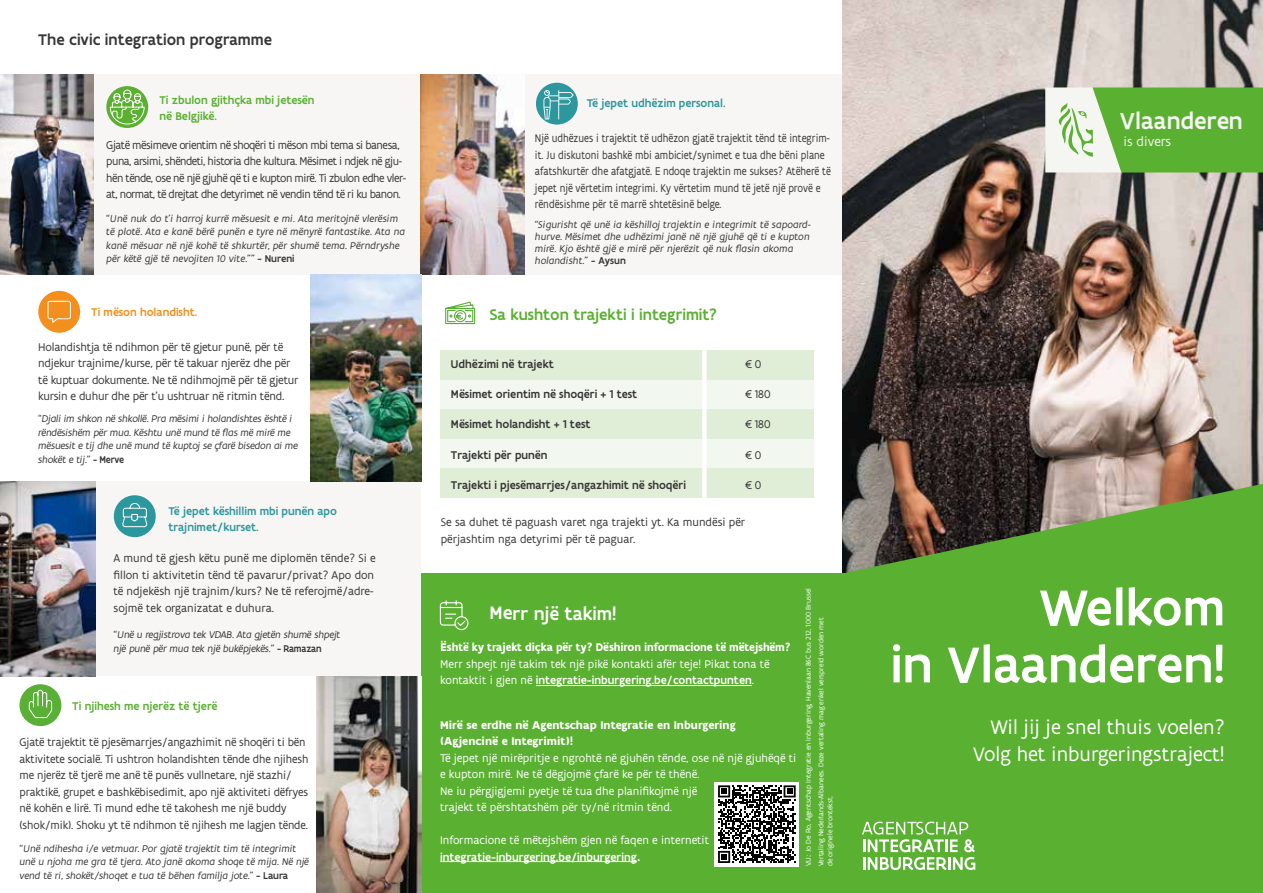
<style>
.page{position:relative;width:1263px;height:893px;background:#fff}
.page>*{position:absolute;margin:0;border:0;box-sizing:border-box;transform-origin:0 0}
.t1{font:500 54px/57px "Flanders Art Sans";color:#fff;text-align:right}
.t2{font:500 24.9px "Flanders Art Sans";color:#f5f5f2}
.t3{font:21px/27px "Flanders Art Sans";color:#fff;text-align:right}
.t4{font:500 19.5px "Flanders Art Sans";letter-spacing:-.01em;color:#fff}
.t5{font:500 16.5px "Flanders Art Sans";color:#5ab031}
.t6{font:500 16.5px "Flanders Art Sans";color:#373636}
.t7{font:13.95px "Flanders Art Sans";color:#f5f5f2}
.t8{font:12px/16.5px "Flanders Art Sans";letter-spacing:-.01em;color:#373636}
.t9{font:12px/16.5px "Flanders Art Sans";color:#fff}
.t10{font:12px/16.5px "Flanders Art Sans";letter-spacing:-.01em;color:#373636;scale:.87 1}
.t11{font:12px "Flanders Art Sans";letter-spacing:-.04em;color:#373636}
.t12{font:500 12px "Flanders Art Sans";color:#373636}
.t13{font:700 12px/16.5px "Flanders Art Sans";letter-spacing:-.01em;color:#fff}
.t14{font:500 12px/16.5px "Flanders Art Sans";color:#2d979e}
.t15{font:500 12px/16.5px "Flanders Art Sans";color:#5ab031}
.t16{font:700 12px "Flanders Art Sans";letter-spacing:-.01em;color:#fff;scale:.94 1}
.t17{font:500 12px "Flanders Art Sans";color:#f38f1c}
.t18{font:italic 10.5px/13.5px "Flanders Art Sans";letter-spacing:-.01em;color:#373636}
.t19{font:7.5px/12.9px "Flanders Art Sans";color:#fff}
.s1{font-weight:500;font-style:normal}
.s2{font-weight:500}
.s3{font-weight:700}
</style>
<div class="page">
<img style="left:842px;top:0;width:421px;height:484px">
<svg style="left:1045px;top:87px;width:218px;height:86px"></svg>
<svg style="left:842px;top:484px;width:421px;height:409px;background:#5ba635"></svg>
<div style="left:421px;top:573px;width:432px;height:320px;background:#5ab031"></div>
<svg style="left:862px;top:822px;width:113px;height:48px"></svg>
<hr style="left:536px;top:685px;width:216px;height:1px;background:#fff">
<hr style="left:440px;top:861px;width:197px;height:1px;background:#fff">
<svg style="left:439px;top:600px;width:30px;height:31px"></svg>
<div style="left:1px;top:75px;width:434px;height:200px;background:#f7f6f4"></div>
<svg style="left:106px;top:86px;width:42px;height:42px"></svg>
<svg style="left:110px;top:89px;width:35px;height:36px"></svg>
<div style="left:38px;top:291px;width:42px;height:42px;background:#f38f1c;border-radius:50%"></div>
<svg style="left:47px;top:300px;width:24px;height:23px"></svg>
<div style="left:0;top:481px;width:421px;height:195px;background:#f7f6f4"></div>
<div style="left:114px;top:495px;width:42px;height:42px;background:#2d979e;border-radius:50%"></div>
<svg style="left:122px;top:503px;width:25px;height:24px"></svg>
<div style="left:20px;top:684px;width:41px;height:42px;background:#5ab036;border-radius:50%"></div>
<svg style="left:29px;top:689px;width:23px;height:29px"></svg>
<div style="left:421px;top:75px;width:421px;height:200px;background:#f7f6f4"></div>
<div style="left:536px;top:83px;width:42px;height:42px;background:#2d979e;border-radius:50%"></div>
<svg style="left:543px;top:90px;width:31px;height:29px"></svg>
<svg style="left:445px;top:301px;width:31px;height:24px"></svg>
<div style="left:440px;top:351px;width:374px;height:29px;background:#e0edd7"></div>
<div style="left:440px;top:380px;width:374px;height:30px;background:#f2f7ef"></div>
<div style="left:440px;top:410px;width:374px;height:29px;background:#e0edd7"></div>
<div style="left:440px;top:439px;width:374px;height:30px;background:#f2f7ef"></div>
<div style="left:440px;top:469px;width:374px;height:29px;background:#e0edd7"></div>
<div style="left:702px;top:348px;width:5px;height:154px;background:#fff"></div>
<div style="left:715px;top:782px;width:84px;height:84px;background:#fff"></div>
<svg style="left:718px;top:785px;width:78px;height:78px"></svg>
<img style="left:421px;top:75px;width:103px;height:200px">
<img style="left:0;top:75px;width:94px;height:200px">
<img style="left:310px;top:275px;width:111px;height:206px">
<img style="left:0;top:481px;width:95px;height:195px">
<img style="left:316px;top:676px;width:105px;height:217px">
<h3 class="t6" style="left:38px;top:29px;width:235px">The civic integration programme</h3>
<p class="t15" style="left:159px;top:91px;width:157px">Ti zbulon gjithçka mbi jetesën në Belgjikë.</p>
<p class="t11" style="left:106px;top:137px;width:295px">Gjatë mësimeve orientim në shoqëri ti mëson mbi tema si banesa,</p>
<p class="t11" style="left:106px;top:187px;width:296px">at, normat të, drejtat dhe detyrimet në vendin tënd të ri ku banon.</p>
<p class="t11" style="left:106px;top:154px;width:297px">puna, arsimi, shëndeti, historia dhe kultura. Mësimet i ndjek në gju-</p>
<p class="t11" style="left:106px;top:170px;width:301px">hën tënde, ose në një gjuhë që eti kupton mirë. Ti zbulon edhe vler-</p>
<p class="t18" style="left:106px;top:211px;width:300px">“Unë nuk do i’t harroj kurrë mësuesit e mi. Ata meritojnë vlerësim të plotë. Ata e kanë bërë punën e tyre në mënyrë fantastike. Ata na kanë mësuar në një kohë të shkurtër, për shumë tema. Përndryshe për këtë gjë të nevojiten 10 vite ” ”. <span class="s1">- Nureni</span></p>
<p class="t17" style="left:91px;top:304px;width:108px">Ti mëson holandisht.</p>
<p class="t8" style="left:38px;top:338px;width:262px">Holandishtja të ndihmon për të gjetur punë, për të ndjekur trajnime/kurse, për të takuar njerëz dhe për të kuptuar dokumente. Ne të ndihmojmë për të gjetur kursin e duhur dhe për u’t ushtruar në ritmin tënd.</p>
<p class="t18" style="left:38px;top:412px;width:261px">“Djali im shkon në shkollë. Pra mësimi i holandishtes është i rëndësishëm për mua. Kështu unë mund të flas më mirë me mësuesit e tij dhe unë mund të kuptoj se çfarë bisedon ai me shokët e tij ” . <span class="s1">- Merve</span></p>
<p class="t14" style="left:168px;top:503px;width:170px">Të jepet këshillim mbi punën apo trajnimet/kurset.</p>
<p class="t8" style="left:114px;top:550px;width:264px">A mund të gjesh këtu punë me diplomën tënde? Si e fillon ti aktivitetin tënd të pavarur/privat? Apo don</p>
<p class="t8" style="left:114px;top:599px;width:162px">sojmë tek organizatat e duhura.</p>
<p class="t8" style="left:114px;top:583px;width:262px">të ndjekësh një trajnim/kurs? Ne të referojmë/adre-</p>
<p class="t18" style="left:114px;top:628px;width:228px">“Unë u regjistrova tek VDAB. Ata gjetën shumë shpejt një punë për mua tek një bukëpjekës ” . <span class="s1">- Ramazan</span></p>
<p class="t15" style="left:72px;top:697px;width:147px">Ti njihesh me njerëz të tjerë</p>
<p class="t8" style="left:20px;top:734px;width:291px">Gjatë trajektit të pjesëmarrjes/angazhimit në shoqëri ti bën aktivitete socialë. Ti ushtron holandishten tënde dhe njihesh me njerëz të tjerë me anë të punës vullnetare, një stazhi/ praktikë, grupet e bashkëbisedimit, apo një aktiviteti dëfryes në kohën e lirë. Ti mund edhe të takohesh me një buddy (shok/mik .) Shoku yt të ndihmon të njihesh me lagjen tënde.</p>
<p class="t18" style="left:20px;top:841px;width:291px">“Unë ndihesha e/i vetmuar. Por gjatë trajektit tim të integrimit unë u njoha me gra të tjera. Ato janë akoma shoqe të mija. Në një vend të ri, shokët/shoqet e tua të bëhen familja jote ” . <span class="s1">- Laura</span></p>
<p class="t14" style="left:587px;top:95px;width:140px">Të jepet udhëzim personal.</p>
<p class="t10" style="left:535px;top:130px;width:340px">Një udhëzues i trajektit të udhëzon gjatë trajektit tënd të integrim-</p>
<p class="t10" style="left:535px;top:163px;width:341px">afatshkurtër dhe afatgjatë E. ndoqe trajektin me sukses? Atëherë të jepet një vërtetim integrimi. Ky vërtetim mund të jetë një provë e rëndësishme për të marrë shtetësinë belge.</p>
<p class="t18" style="left:535px;top:229px;width:276px">hurve. Mësimet dhe udhëzimi janë në një gjuhë që ti e kupton</p>
<p class="t10" style="left:535px;top:146px;width:335px">Ju.it diskutoni bashkë mbi ambiciet/synimet e tua dhe bëni plane</p>
<p class="t18" style="left:535px;top:217px;width:278px">“Sigurisht që unë ia këshilloj trajektin e integrimit të sapoard-</p>
<p class="t18" style="left:535px;top:242px;width:260px;line-height:12px">mirë. Kjo është gjë e mirë për njerëzit që nuk flasin akoma holandisht ” . <span class="s1">- Aysun</span></p>
<h3 class="t5" style="left:490px;top:305px;width:229px">Sa kushton trajekti i integrimit?</h3>
<p class="t12" style="left:451px;top:357px;width:104px">Udhëzimi në trajekt</p>
<p class="t8" style="left:745px;top:356px;width:18px">€0</p>
<p class="t12" style="left:451px;top:387px;width:188px">Mësimet orientim në shoqëri 1+ test</p>
<p class="t8" style="left:745px;top:386px;width:27px">€180</p>
<p class="t12" style="left:451px;top:417px;width:141px">Mësimet holandisht 1+ test</p>
<p class="t8" style="left:745px;top:416px;width:27px">€180</p>
<p class="t12" style="left:451px;top:447px;width:98px">Trajekti për punën</p>
<p class="t8" style="left:745px;top:446px;width:18px">€0</p>
<p class="t12" style="left:451px;top:477px;width:237px">Trajekti i pjesëmarrjes/angazhimit në shoqëri</p>
<p class="t8" style="left:745px;top:476px;width:18px">€0</p>
<p class="t8" style="left:441px;top:514px;width:306px">Se sa duhet të paguash varet nga trajekti yt. Ka mundësi për përjashtim nga detyrimi për të paguar.</p>
<h3 class="t4" style="left:490px;top:601px;width:128px">Merr një takim!</h3>
<p class="t16" style="left:440px;top:640px;width:374px">Është ky trajekt diçka për ty? Dëshiron informacione të mëtejshëm?</p>
<p class="t9" style="left:440px;top:656px;width:331px">Merr shpejt një takim tek një pikë kontakti afër teje! Pikat tona të kontaktit i gjen në <span class="s2">integratie-inburgering.be/contactpunten</span>.</p>
<p class="t13" style="left:440px;top:716px;width:297px">Mirë se erdhe në Agentschap Integratie en Inburgering (Agjencinë e Integrimit !(</p>
<p class="t9" style="left:440px;top:749px;width:358px">Të jepet një mirëpritje e ngrohtë në gjuhën tënde, ose në një gjuhëqë ti e kupton mirë. Ne të dëgjojmë çfarë ke për të thënë.<br>Ne iu përgjigjemi pyetje të tua dhe planifikojmë një<br>trajekt të përshtatshëm për ty/në ritmin tënd.</p>
<p class="t9" style="left:440px;top:832px;width:270px">Informacione të mëtejshëm gjen në faqen e internetit <span class="s2">integratie-inburgering.be/inburgering</span><span class="s3">.</span></p>
<p class="t19" style="left:802px;top:866px;width:280px;rotate:-90deg">U.V Jo.: De Ro, Agentschap Integratie en Inburgering, Havenlaan 86C bus 212, 1000 Brussel<br>Vertaling Nederlands-Albanees. Deze vertaling mag enkel verspreid worden met</p>
<p class="t19" style="left:823px;top:866px;width:72px;rotate:-90deg">de originele brontekst.</p>
<h2 class="t2" style="left:1120px;top:106px;width:124px">Vlaanderen</h2>
<h3 class="t7" style="left:1123px;top:133px;width:49px">is divers</h3>
<h1 class="t1" style="left:891px;top:579px;width:336px">Welkom<br>in Vlaanderen!</h1>
<h3 class="t3" style="left:973px;top:713px;width:253px">Wil jij je snel thuis voelen?<br>Volg het inburgeringstraject!</h3>
</div>
